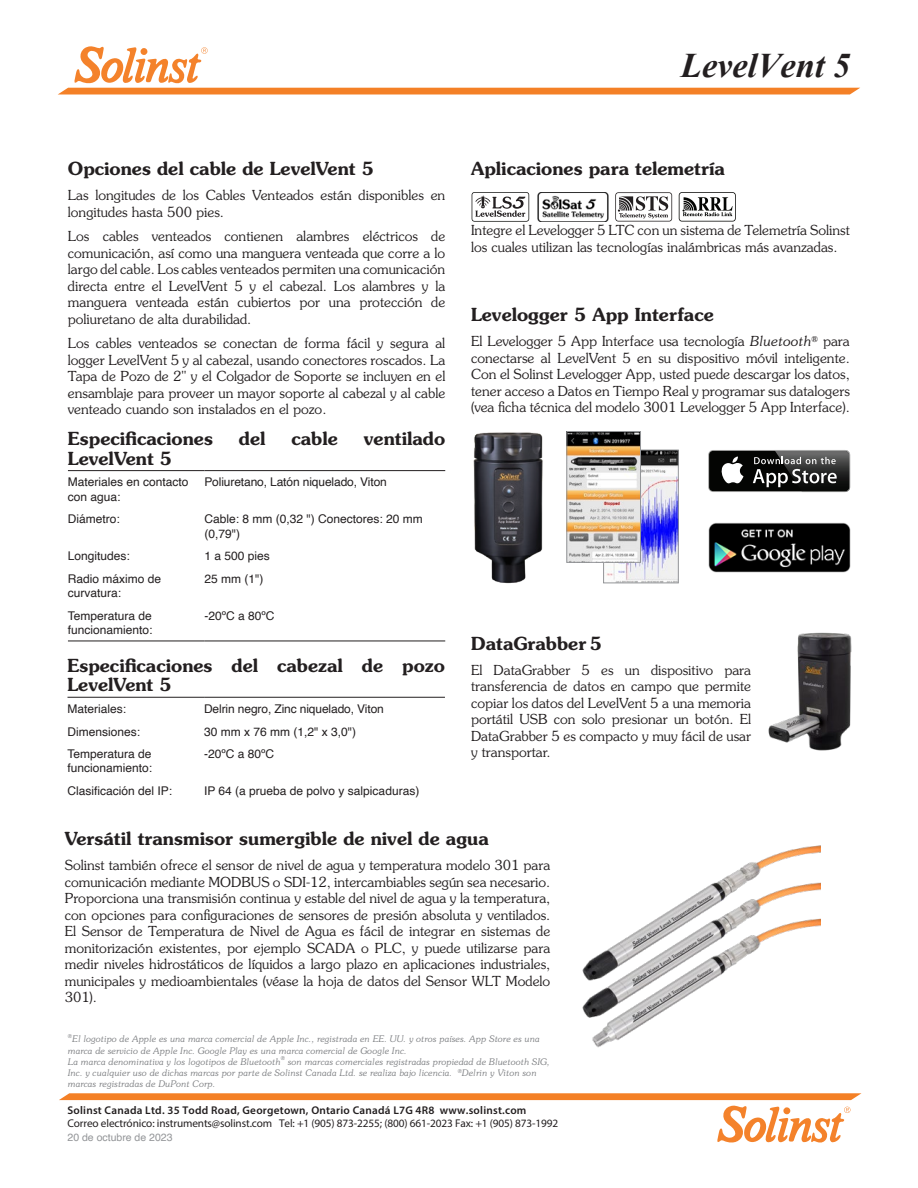
<style>
.page{position:relative;width:918px;height:1188px;background:#fff}
.page>*{position:absolute;margin:0;border:0;box-sizing:border-box;transform-origin:0 0}
.t1{font:italic 700 34.5px "Times New Roman";color:#231f20}
.Body_Subtitles{font:600 18px/19.5px "Souvenir Std";color:#231f20}
.Body_Text{font:300 13.8px/16.5px "Souvenir Std";color:#231f20;text-align:justify}
.Table_Column_Content{font:12px/14.4px "Helvetica";color:#231f20}
.t2{font:11.25px "Myriad Pro";letter-spacing:-.01em;color:#231f20}
.t3{font:600 11.25px "Myriad Pro";letter-spacing:.02em;color:#231f20}
.t4{font:10.5px "Helvetica";color:#939598}
.t5{font:italic 300 9px/11.2px "Souvenir Std";color:#808285}
.t6{font:italic 300 5.25px "Souvenir Std";color:#808285}
.s1{font-style:italic}
</style>
<div class="page">
<svg style="left:59px;top:1093px;width:803px;height:7px"></svg>
<svg style="left:717px;top:1106px;width:133px;height:37px"></svg>
<svg style="left:58px;top:46px;width:802px;height:48px"></svg>
<hr style="left:68px;top:470px;width:136px;height:1px;background:#231f20">
<hr style="left:204px;top:470px;width:241px;height:1px;background:#231f20">
<hr style="left:68px;top:641px;width:136px;height:1px;background:#231f20">
<hr style="left:204px;top:641px;width:241px;height:1px;background:#231f20">
<img style="left:606px;top:452px;width:71px;height:129px">
<div style="left:603px;top:450px;width:76px;height:133px;border:1px solid #939598"></div>
<img style="left:768px;top:632px;width:84px;height:119px">
<img style="left:473px;top:432px;width:70px;height:152px">
<img style="left:568px;top:433px;width:71px;height:128px">
<div style="left:566px;top:431px;width:75px;height:132px;border:1px solid #939598"></div>
<svg style="left:471px;top:192px;width:59px;height:30px"></svg>
<svg style="left:472px;top:192px;width:57px;height:30px"></svg>
<svg style="left:615px;top:192px;width:57px;height:30px"></svg>
<svg style="left:679px;top:192px;width:57px;height:30px"></svg>
<hr style="left:68px;top:697px;width:136px;height:1px;background:#231f20">
<hr style="left:204px;top:697px;width:241px;height:1px;background:#231f20">
<img style="left:708px;top:523px;width:142px;height:49px">
<svg style="left:708px;top:450px;width:142px;height:42px"></svg>
<div style="left:709px;top:451px;width:140px;height:40px;background:#040503;border-radius:4px"></div>
<svg style="left:721px;top:457px;width:22px;height:26px"></svg>
<img style="left:774px;top:450px;width:76px;height:42px">
<img style="left:775px;top:451px;width:74px;height:40px">
<svg style="left:753px;top:457px;width:84px;height:30px"></svg>
<img style="left:538px;top:192px;width:70px;height:30px">
<img style="left:582px;top:845px;width:238px;height:203px">
<h1 class="t1" style="left:681px;top:41px;width:171px">LevelVent 5</h1>
<p class="Body_Subtitles" style="left:68px;top:159px;width:308px">Opciones del cable de LevelVent 5</p>
<p class="Body_Text" style="left:68px;top:187px;width:379px">Las longitudes de los Cables Venteados están disponibles en longitudes hasta 500 pies.</p>
<p class="Body_Text" style="left:68px;top:228px;width:379px">Los cables venteados contienen alambres eléctricos de comunicación, así como una manguera venteada que corre a lo largo del cable. Los cables venteados permiten una comunicación directa entre el LevelVent 5 y el cabezal. Los alambres y la manguera venteada están cubiertos por una protección de poliuretano de alta durabilidad.</p>
<p class="Body_Text" style="left:68px;top:335px;width:379px">Los cables venteados se conectan de forma fácil y segura al logger LevelVent 5 y al cabezal, usando conectores roscados. La Tapa de Pozo de 2" y el Colgador de Soporte se incluyen en el ensamblaje para proveer un mayor soporte al cabezal y al cable venteado cuando son instalados en el pozo.</p>
<p class="Body_Subtitles" style="left:471px;top:159px;width:255px">Aplicaciones para telemetría</p>
<p class="Body_Text" style="left:471px;top:222px;width:380px">Integre el Levelogger 5 LTC con un sistema de Telemetría Solinst los cuales utilizan las tecnologías inalámbricas más avanzadas.</p>
<p class="Body_Subtitles" style="left:471px;top:305px;width:244px">Levelogger 5 App Interface</p>
<p class="Body_Text" style="left:471px;top:333px;width:380px">El Levelogger 5 App Interface usa tecnología <span class="s1">Bluetooth</span><sup>®</sup> para conectarse al LevelVent 5 en su dispositivo móvil inteligente.<br>Con el Solinst Levelogger App, usted puede descargar los datos, tener acceso a Datos en Tiempo Real y programar sus datalogers (vea ficha técnica del modelo 3001 Levelogger 5 App Interface).</p>
<p class="Body_Subtitles" style="left:68px;top:429px;width:147px">Especificaciones</p>
<p class="Body_Subtitles" style="left:239px;top:429px;width:28px">del</p>
<p class="Body_Subtitles" style="left:292px;top:429px;width:48px">cable</p>
<p class="Body_Subtitles" style="left:364px;top:429px;width:83px">ventilado</p>
<p class="Body_Subtitles" style="left:68px;top:449px;width:106px">LevelVent 5</p>
<p class="Table_Column_Content" style="left:68px;top:475px;width:122px">Materiales en contacto con agua:</p>
<p class="Table_Column_Content" style="left:204px;top:475px;width:184px">Poliuretano, Latón niquelado, Viton</p>
<p class="Table_Column_Content" style="left:68px;top:512px;width:54px">Diámetro:</p>
<p class="Table_Column_Content" style="left:204px;top:512px;width:220px">Cable: 8 mm (0,32 ") Conectores: 20 mm (0,79")</p>
<p class="Table_Column_Content" style="left:68px;top:549px;width:64px">Longitudes:</p>
<p class="Table_Column_Content" style="left:204px;top:549px;width:67px">1 a 500 pies</p>
<p class="Table_Column_Content" style="left:68px;top:572px;width:95px">Radio máximo de curvatura:</p>
<p class="Table_Column_Content" style="left:204px;top:572px;width:60px">25 mm (1")</p>
<p class="Table_Column_Content" style="left:68px;top:609px;width:86px">Temperatura de funcionamiento:</p>
<p class="Table_Column_Content" style="left:204px;top:609px;width:72px">-20ºC a 80ºC</p>
<p class="Body_Subtitles" style="left:471px;top:633px;width:133px">DataGrabber 5</p>
<p class="Body_Text" style="left:471px;top:661px;width:282px">El DataGrabber 5 es un dispositivo para transferencia de datos en campo que permite copiar los datos del LevelVent 5 a una memoria portátil USB con solo presionar un botón. El DataGrabber 5 es compacto y muy fácil de usar y transportar.</p>
<p class="Body_Subtitles" style="left:68px;top:656px;width:379px">Especificaciones del cabezal de pozo<br>LevelVent 5</p>
<p class="Table_Column_Content" style="left:68px;top:702px;width:60px">Materiales:</p>
<p class="Table_Column_Content" style="left:204px;top:702px;width:181px">Delrin negro, Zinc niquelado, Viton</p>
<p class="Table_Column_Content" style="left:68px;top:724px;width:74px">Dimensiones:</p>
<p class="Table_Column_Content" style="left:204px;top:724px;width:153px">30 mm x 76 mm (1,2" x 3,0")</p>
<p class="Table_Column_Content" style="left:68px;top:747px;width:86px">Temperatura de funcionamiento:</p>
<p class="Table_Column_Content" style="left:204px;top:747px;width:72px">-20ºC a 80ºC</p>
<p class="Table_Column_Content" style="left:68px;top:784px;width:106px">Clasificación del IP:</p>
<p class="Table_Column_Content" style="left:204px;top:784px;width:217px">IP 64 (a prueba de polvo y salpicaduras)</p>
<p class="Body_Subtitles" style="left:65px;top:829px;width:426px">Versátil transmisor sumergible de nivel de agua</p>
<p class="Body_Text" style="left:65px;top:857px;width:487px">Solinst también ofrece el sensor de nivel de agua y temperatura modelo 301 para comunicación mediante MODBUS o SDI-12, intercambiables según sea necesario.<br>Proporciona una transmisión continua y estable del nivel de agua y la temperatura, con opciones para configuraciones de sensores de presión absoluta y ventilados.<br>El Sensor de Temperatura de Nivel de Agua es fácil de integrar en sistemas de monitorización existentes, por ejemplo SCADA o PLC, y puede utilizarse para medir niveles hidrostáticos de líquidos a largo plazo en aplicaciones industriales, municipales y medioambientales (véase la hoja de datos del Sensor WLT Modelo 301).</p>
<p class="t6" style="left:68px;top:1033px;width:6px">®</p>
<p class="t5" style="left:68px;top:1034px;width:474px;text-indent:4px">El logotipo de Apple es una marca comercial de Apple Inc., registrada en EE. UU. y otros países. App Store es una marca de servicio de Apple Inc. Google Play es una marca comercial de Google Inc.</p>
<p class="t5" style="left:68px;top:1056px;width:214px">La marca denominativa y los logotipos de Bluetooth</p>
<p class="t6" style="left:281px;top:1055px;width:6px">®</p>
<p class="t5" style="left:68px;top:1056px;width:483px;text-indent:220px">son marcas comerciales registradas propiedad de Bluetooth SIG,<br>Inc. y cualquier uso de dichas marcas por parte de Solinst Canada Ltd. se realiza bajo licencia. <sup>®</sup>Delrin y Viton son marcas registradas de DuPont Corp.</p>
<p class="t3" style="left:68px;top:1103px;width:460px">Solinst Canada Ltd. 35 Todd Road, Georgetown, Ontario Canadá L7G 4R8 www.solinst.com</p>
<p class="t2" style="left:68px;top:1116px;width:492px">Correo electrónico: instruments@solinst.com Tel: +1 (905) 873-2255; (800) 661-2023 Fax: +1 (905) 873-1992</p>
<p class="t4" style="left:68px;top:1129px;width:107px">20 de octubre de 2023</p>
</div>
